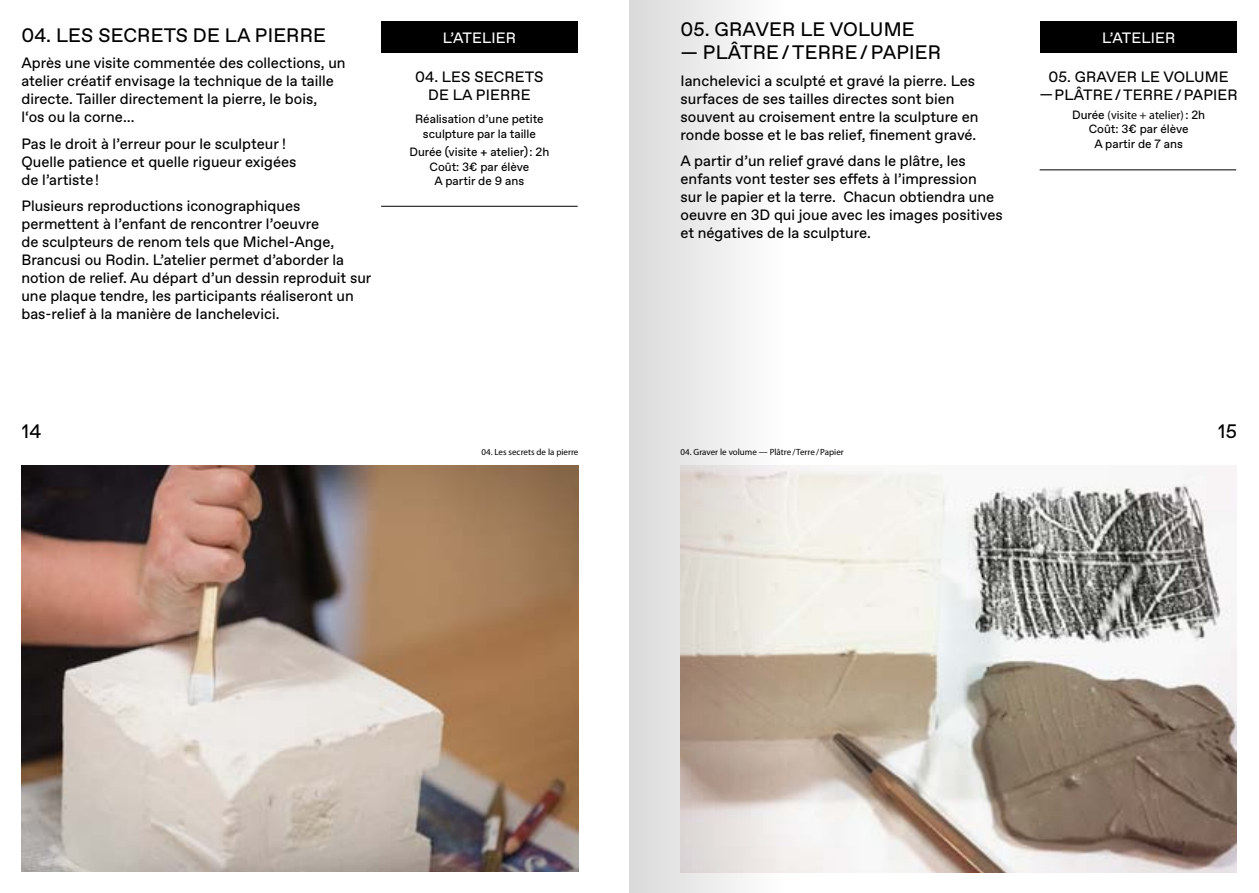
<style>
.page{position:relative;width:1259px;height:893px;background:#fff}
.page>*{position:absolute;margin:0;border:0;box-sizing:border-box;transform-origin:0 0}
.t1{font:19.5px "Favorit";letter-spacing:.01em;color:#000}
.t2{font:15px/18px "Favorit";color:#000}
.t3{font:15px "Favorit";letter-spacing:.01em;color:#fff}
.t4{font:12px/14.4px "Favorit";color:#000;text-align:center}
.t5{font:12px "Myriad Pro";color:#000}
.t6{font:9px "Myriad Pro";color:#000}
.s1{font-family:"Favorit"}
</style>
<div class="page">
<img style="left:786px;top:465px;width:450px;height:407px">
<img style="left:21px;top:465px;width:557px;height:407px">
<div style="left:1040px;top:21px;width:197px;height:32px;background:#000"></div>
<div style="left:381px;top:21px;width:197px;height:32px;background:#000"></div>
<hr style="left:381px;top:206px;width:197px;height:1px;background:#000">
<hr style="left:1039px;top:170px;width:197px;height:1px;background:#000">
<svg style="left:629px;top:0;width:157px;height:893px"></svg>
<h1 class="t1" style="left:21px;top:22px;width:306px">04. Les secrets de la pi erre</h1>
<p class="t2" style="left:21px;top:54px;width:326px">Après une visite commentée des collections, un atelier créatif envisage la technique de la taille directe. Tailler directement la pierre, le bois,<br>l‘os ou la corne…</p>
<p class="t2" style="left:21px;top:134px;width:276px">Pas le droit à l’erreur pour le sculpteur !<br>Quelle patience et quelle rigueur exigées de l’artiste !</p>
<p class="t2" style="left:21px;top:197px;width:352px">Plusieurs reproductions iconographiques permettent à l’enfant de rencontrer l’oeuvre<br>de sculpteurs de renom tels que M ichel-Ange, Brancusi ou Rodin. L’atelier permet d’aborder la notion de relief. Au départ d’un dessin reproduit sur une plaque tendre, les participants réaliseront un bas-relief à la manière de Ianchelevici.</p>
<p class="t3" style="left:443px;top:28px;width:75px">L’ateli er</p>
<p class="t2" style="left:415px;top:68px;width:128px;text-align:center">04. Les secrets de la pi erre</p>
<p class="t4" style="left:415px;top:112px;width:130px">Réalisation d’une petite sculpture par la taille</p>
<p class="t4" style="left:409px;top:145px;width:141px">Durée (visite + atelier) : 2h<br>Coût: 3€ par élève<br>A partir de 9 ans</p>
<h1 class="t1" style="left:680px;top:16px;width:236px">05. Graver le volume</h1>
<h1 class="t1" style="left:680px;top:39px;width:262px">— Plâtre / Terre / Papi er</h1>
<p class="t2" style="left:680px;top:71px;width:299px">Ianchelevici a sculpté et gravé la pierre. Les surfaces de ses tailles directes sont bien souvent au croisement entre la sculpture en ronde bosse et le bas relief, finement gravé.</p>
<p class="t2" style="left:680px;top:152px;width:324px">A partir d’un relief gravé dans le plâtre, les enfants vont tester ses effets à l’impression<br>sur le papier et la terre. Chacun obtiendra une oeuvre en 3D qui joue avec les images positives et négatives de la sculpture.</p>
<p class="t3" style="left:1102px;top:28px;width:75px">L’ateli er</p>
<p class="t2" style="left:1048px;top:68px;width:182px">05. Graver le volume</p>
<p class="t2" style="left:1039px;top:86px;width:199px">— Plâtre / Terre / Papi er</p>
<p class="t5" style="left:1072px;top:108px;width:135px"><span class="s1">Durée</span> (visite + atelier)<span class="s1">: 2h</span></p>
<p class="t4" style="left:1088px;top:122px;width:101px">Coût: 3€ par élève<br>A partir de 7 ans</p>
<h1 class="t1" style="left:22px;top:418px;width:21px">14</h1>
<h1 class="t1" style="left:1218px;top:418px;width:20px">15</h1>
<p class="t6" style="left:481px;top:446px;width:98px">04. Les secrets de la pierre</p>
<p class="t6" style="left:680px;top:446px;width:165px">04. Graver le volume — Plâtre/Terre/Papier</p>
</div>
